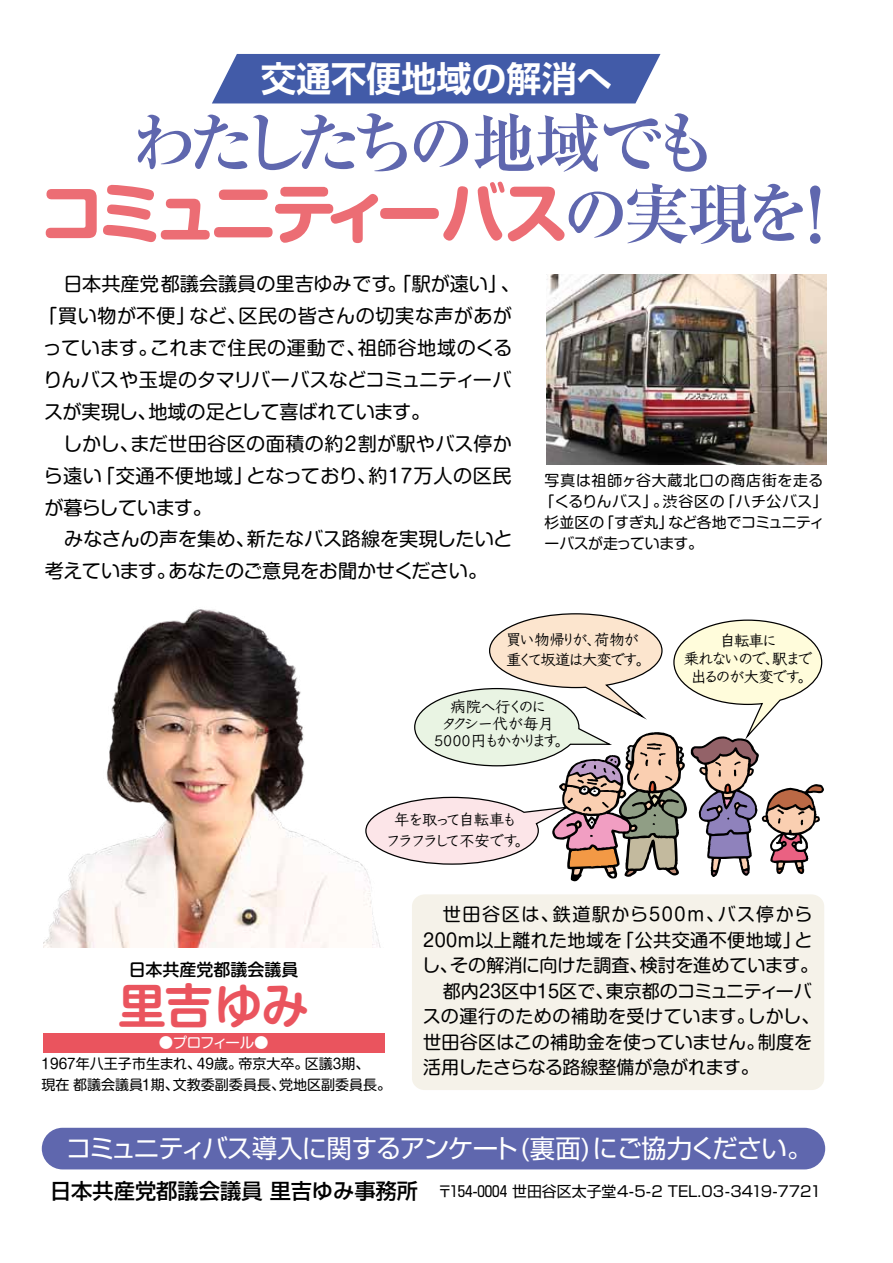
<style>
.page{position:relative;width:893px;height:1263px;background:#fff}
.page>*{position:absolute;margin:0;border:0;box-sizing:border-box;transform-origin:0 0}
.t1{font:700 75.9px "Ryumin Pro";color:#5f67ae}
.t2{font:700 66px "Shin M Go Pro";letter-spacing:-.12em;color:#ec6d74}
.t3{font:700 66px "Ryumin Pro";letter-spacing:-.13em;color:#5f67ae}
.t4{font:700 47.85px "Shin M Go Pro De";color:#ea545e}
.t5{font:700 35.1px "Shin Go Pro De";color:#fff}
.t6{font:25.5px "Shin Go Pro";letter-spacing:-.05em;color:#fff}
.t7{font:500 21.3px "Shin Go Pro";color:#000}
.t8{font:19.2px/32px "Shin M Go Pro";color:#000}
.t9{font:19.2px/32px "Shin M Go Pro";letter-spacing:.02em;color:#000}
.t10{font:19.2px "Shin M Go Pro";letter-spacing:.035em;color:#000}
.t11{font:19.2px "Shin M Go Pro";letter-spacing:.03em;color:#000}
.t12{font:19.2px/32px "Shin M Go Pro";letter-spacing:-.02em;color:#000}
.t13{font:18px/25.5px "Shin M Go Pro";color:#000}
.t14{font:18px "Shin M Go Pro";letter-spacing:.025em;color:#000}
.t15{font:18px "Shin M Go Pro";letter-spacing:.035em;color:#000}
.t16{font:18px "Shin M Go Pro";letter-spacing:-.04em;color:#000}
.t17{font:18px "Shin M Go Pro";letter-spacing:.09em;color:#000}
.t18{font:500 16.95px "Shin M Go Pro";color:#000}
.t19{font:15.3px/20.4px "Klee Pro DB";letter-spacing:-.11em;color:#000}
.t20{font:15.3px/17px "Klee Pro DB";letter-spacing:-.04em;color:#000;text-align:center}
.t21{font:15.3px/18.1px "Klee Pro DB";letter-spacing:-.13em;color:#000;text-align:center}
.t22{font:15.3px "Klee Pro DB";letter-spacing:-.09em;color:#000}
.t23{font:15.3px "Klee Pro DB";letter-spacing:-.14em;color:#000}
.t24{font:15.3px "Klee Pro DB";letter-spacing:-.16em;color:#000}
.t25{font:15.3px "Klee Pro DB";letter-spacing:-.06em;color:#000}
.t26{font:14.85px "Shin Go Pro";color:#000}
.t27{font:14.85px/21.3px "Shin M Go Pro";letter-spacing:.06em;color:#000;text-align:right}
.t28{font:14.85px "Shin M Go Pro";letter-spacing:.005em;color:#000}
.t29{font:14.85px/21.3px "Shin M Go Pro";letter-spacing:-.02em;color:#000}
.t30{font:14.85px "Shin M Go Pro";letter-spacing:-.04em;color:#000}
.t31{font:14.4px "Shin M Go Pro";letter-spacing:-.06em;color:#fff}
.t32{font:14.1px "Shin M Go Pro";color:#000}
.s1{font-family:"Ryumin Pro";color:#5f67ae}
.s2{font-weight:400;font-size:14.85px}
</style>
<div class="page">
<div style="left:412px;top:894px;width:412px;height:196px;background:#f5f2e9;border-radius:12px"></div>
<div style="left:42px;top:1128px;width:783px;height:41px;background:#5f67ae;border-radius:21px"></div>
<img style="left:44px;top:609px;width:336px;height:338px">
<div style="left:212px;top:54px;width:448px;height:49px;background:#425ba8"></div>
<div style="left:43px;top:1033px;width:342px;height:19px;background:#ea545e"></div>
<img style="left:546px;top:275px;width:280px;height:190px">
<svg style="left:365px;top:613px;width:459px;height:268px"></svg>
<h3 class="t5" style="left:261px;top:50px;width:352px">交通不便地域の解消へ</h3>
<h2 class="t3" style="left:131px;top:91px;width:590px">わたしたちの地域でも</h2>
<h2 class="t2" style="left:39px;top:160px;width:773px">コミュニティーバス<span class="s1">の実現を</span></h2>
<h1 class="t1" style="left:805px;top:154px;width:21px">!</h1>
<p class="t8" style="left:387px;top:266px;width:121px">。「駅が遠い「</p>
<p class="t8" style="left:239px;top:266px;width:275px;text-indent:-194px">　日本共産党都議会議員の里吉ゆみです<br>区民の皆さんの切実な声があが</p>
<p class="t8" style="left:501px;top:266px;width:21px">、</p>
<p class="t8" style="left:38px;top:298px;width:158px">「買い物が不便」</p>
<p class="t8" style="left:189px;top:298px;width:58px">など、</p>
<p class="t10" style="left:150px;top:332px;width:217px">これまで住民の運動で、</p>
<p class="t10" style="left:358px;top:332px;width:156px">祖師谷地域のくる</p>
<p class="t8" style="left:43px;top:329px;width:116px">っています。</p>
<p class="t8" style="left:43px;top:361px;width:470px">りんバスや玉堤のタマリバーバスなどコミュニティーバ</p>
<p class="t8" style="left:148px;top:393px;width:284px">地域の足として喜ばれています。</p>
<p class="t9" style="left:130px;top:393px;width:383px;text-indent:-86px">スが実現し、<br>まだ世田谷区の面積の約2割が駅やバス停か</p>
<p class="t8" style="left:45px;top:425px;width:96px">　しかし、</p>
<p class="t8" style="left:96px;top:457px;width:158px">「交通不便地域」</p>
<p class="t12" style="left:44px;top:457px;width:170px">ら遠い<br>が暮らしています。</p>
<p class="t11" style="left:246px;top:460px;width:267px">となっており約、 17万人の区民</p>
<p class="t8" style="left:247px;top:521px;width:267px">新たなバス路線を実現したいと</p>
<p class="t8" style="left:168px;top:521px;width:320px;text-indent:-124px">　みなさんの声を集め、<br>あなたのご意見をお聞かせください。</p>
<p class="t8" style="left:45px;top:553px;width:133px">考えています。</p>
<p class="t27" style="left:545px;top:468px;width:284px">写真は祖師ヶ谷大蔵北口の商店街を走る「ハチ公バス「</p>
<p class="t28" style="left:540px;top:489px;width:130px">「くるりんバス」。</p>
<p class="t28" style="left:663px;top:489px;width:63px">渋谷区の</p>
<p class="t28" style="left:599px;top:510px;width:75px">「すぎ丸」</p>
<p class="t30" style="left:668px;top:510px;width:158px">など各地でコミュニティ</p>
<p class="t29" style="left:545px;top:510px;width:160px">杉並区の<br>ーバスが走っています。</p>
<p class="t25" style="left:506px;top:630px;width:134px">買い物帰りが荷物が</p>
<p class="t19" style="left:586px;top:629px;width:17px">、</p>
<p class="t19" style="left:635px;top:649px;width:17px">。</p>
<p class="t23" style="left:506px;top:650px;width:133px">重くて坂道は大変です</p>
<p class="t20" style="left:441px;top:697px;width:114px">病院へ行くのにタクシー代が毎月</p>
<p class="t22" style="left:434px;top:731px;width:126px">5000円もかかります</p>
<p class="t19" style="left:554px;top:730px;width:17px">。</p>
<p class="t19" style="left:515px;top:809px;width:17px;text-indent:-121px">年を取って自転車も。</p>
<p class="t24" style="left:386px;top:830px;width:134px">フラフラして不安です</p>
<p class="t21" style="left:684px;top:630px;width:130px">自転車に<br>乗れないので駅まで</p>
<p class="t19" style="left:765px;top:647px;width:17px">、</p>
<p class="t19" style="left:797px;top:665px;width:17px">。</p>
<p class="t19" style="left:691px;top:665px;width:111px">出るのが大変です</p>
<p class="t13" style="left:718px;top:899px;width:96px">バス停から</p>
<p class="t17" style="left:553px;top:900px;width:173px">鉄道駅から500m、</p>
<p class="t13" style="left:423px;top:899px;width:137px">　世田谷区は、</p>
<p class="t18" style="left:129px;top:955px;width:171px">日本共産党都議会議員</p>
<h3 class="t4" style="left:118px;top:967px;width:193px">里吉ゆみ</h3>
<p class="t31" style="left:159px;top:1031px;width:111px">●プロフィール●</p>
<p class="t32" style="left:305px;top:1052px;width:66px">区議3期、</p>
<p class="t32" style="left:42px;top:1052px;width:161px">1967年八王子市生まれ、</p>
<p class="t32" style="left:197px;top:1052px;width:47px">49歳。</p>
<p class="t32" style="left:238px;top:1052px;width:72px">帝京大卒。</p>
<p class="t32" style="left:42px;top:1073px;width:139px">現在都議会議員1期、</p>
<p class="t32" style="left:173px;top:1073px;width:114px">文教委副委員長、</p>
<p class="t32" style="left:279px;top:1073px;width:114px">党地区副委員長。</p>
<p class="t14" style="left:616px;top:925px;width:186px">「公共交通不便地域」</p>
<p class="t14" style="left:423px;top:925px;width:200px">200m以上離れた地域を</p>
<p class="t13" style="left:794px;top:925px;width:20px">と</p>
<p class="t13" style="left:450px;top:950px;width:199px">その解消に向けた調査、</p>
<p class="t13" style="left:640px;top:950px;width:180px">検討を進めています。</p>
<p class="t13" style="left:422px;top:950px;width:37px">し、</p>
<p class="t16" style="left:606px;top:976px;width:208px">東京都のコミュニティーバ</p>
<p class="t13" style="left:443px;top:976px;width:172px">都内23区中15区で、</p>
<p class="t15" style="left:423px;top:1002px;width:334px">スの運行のための補助を受けています。</p>
<p class="t13" style="left:747px;top:1002px;width:74px">しかし、</p>
<p class="t13" style="left:423px;top:1027px;width:343px">世田谷区はこの補助金を使っていません。活用したさらなる路線整備が急がれます。</p>
<p class="t13" style="left:758px;top:1027px;width:56px">制度を</p>
<h3 class="t6" style="left:66px;top:1127px;width:748px">コミュニティバス導入に関するアンケート(裏面)にご協力ください。</h3>
<p class="t7" style="left:50px;top:1173px;width:403px">日本共産党都議会議員里吉ゆみ事務所　<span class="s2">〒</span></p>
<p class="t26" style="left:450px;top:1179px;width:373px">154-0004 世田谷区太子堂4-5-2 TEL.03-3419-7721</p>
</div>
